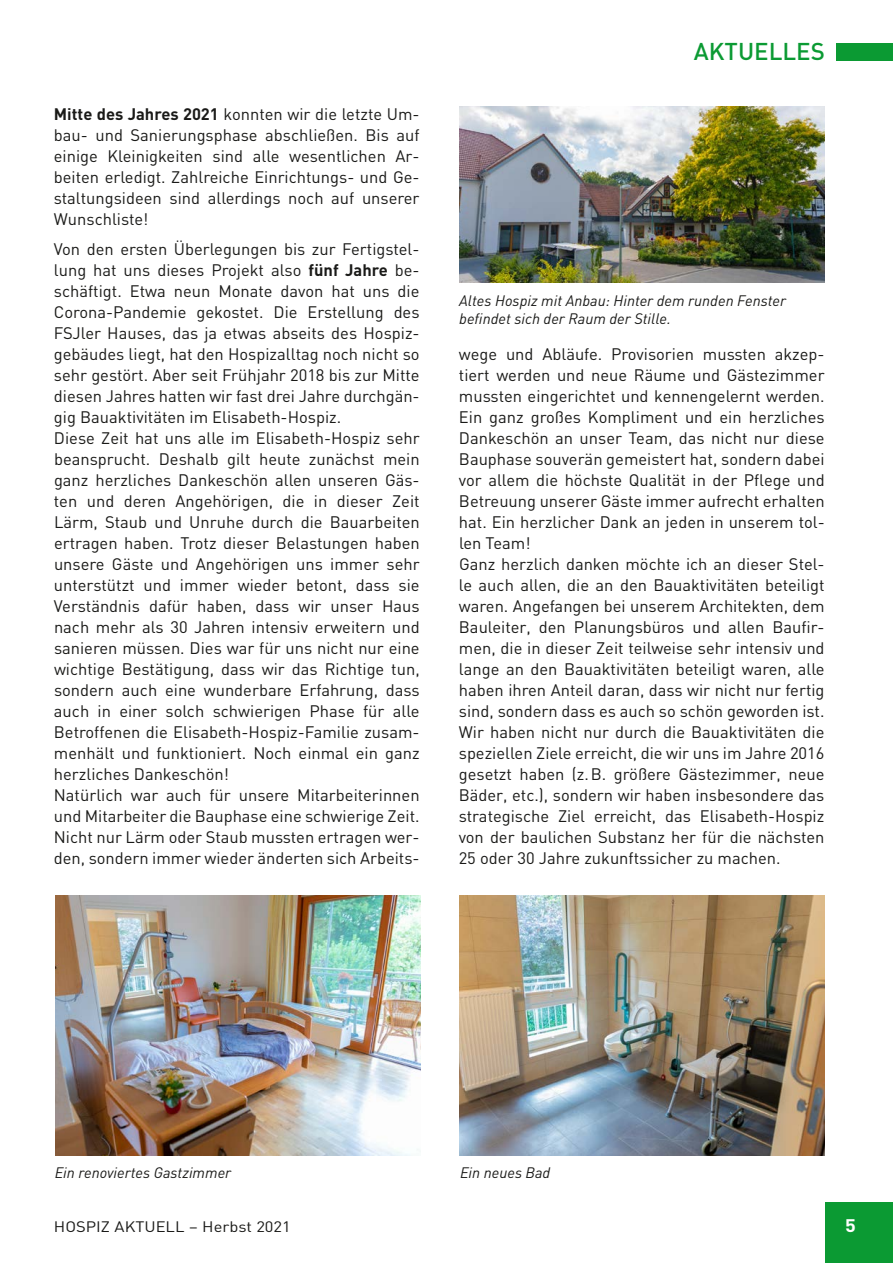
<style>
.page{position:relative;width:893px;height:1263px;background:#fff}
.page>*{position:absolute;margin:0;border:0;box-sizing:border-box;transform-origin:0 0}
.t1{font:500 24px "DIN";color:#0b9a33}
.t2{font:700 18px "DIN";color:#fff;scale:1.1 1}
.t3{font:16.5px/21px "DIN";color:#1a1a18}
.t4{font:italic 15px/18px "DIN";color:#1a1a18}
.t5{font:15px "DIN";color:#1a1a18;scale:1.1 1}
.s1{font-weight:700}
</style>
<div class="page">
<div style="left:837px;top:43px;width:56px;height:17px;background:#0b9a33"></div>
<img style="left:55px;top:896px;width:366px;height:259px">
<img style="left:459px;top:896px;width:366px;height:259px">
<img style="left:459px;top:106px;width:366px;height:177px">
<div style="left:826px;top:1202px;width:67px;height:61px;background:#0b9a33"></div>
<p class="t3" style="left:54px;top:103px;width:367px;text-align:justify"><span class="s1">Mitte des Jahres 2021</span> konnten wir die letzte Um&shy;bau- und Sanierungsphase abschließen. Bis auf einige Kleinigkeiten sind alle wesentlichen Ar&shy;beiten erledigt. Zahlreiche Einrichtungs- und Ge&shy;staltungsideen sind allerdings noch auf unserer Wunschliste!</p>
<p class="t3" style="left:54px;top:238px;width:367px">Von den ersten Überlegungen bis zur Fertigstel&shy;lung hat uns dieses Projekt also <span class="s1">fünf Jahre</span> be&shy;schäftigt. Etwa neun Monate davon hat uns die Corona-Pandemie gekostet. Die Erstellung des FSJler Hauses, das ja etwas abseits des Hospiz&shy;gebäudes liegt, hat den Hospizalltag noch nicht so sehr gestört. Aber seit Frühjahr 2018 bis zur Mitte diesen Jahres hatten wir fast drei Jahre durchgän&shy;gig Bauaktivitäten im Elisabeth-Hospiz.<br>Diese Zeit hat uns alle im Elisabeth-Hospiz sehr beansprucht. Deshalb gilt heute zunächst mein ganz herzliches Dankeschön allen unseren Gäs&shy;ten und deren Angehörigen, die in dieser Zeit Lärm, Staub und Unruhe durch die Bauarbeiten ertragen haben. Trotz dieser Belastungen haben unsere Gäste und Angehörigen uns immer sehr unterstützt und immer wieder betont, dass sie Verständnis dafür haben, dass wir unser Haus nach mehr als 30 Jahren intensiv erweitern und sanieren müssen. Dies war für uns nicht nur eine wichtige Bestätigung, dass wir das Richtige tun, sondern auch eine wunderbare Erfahrung, dass auch in einer solch schwierigen Phase für alle Betroffenen die Elisabeth-Hospiz-Familie zusam&shy;menhält und funktioniert. Noch einmal ein ganz herzliches Dankeschön!<br>Natürlich war auch für unsere Mitarbeiterinnen und Mitarbeiter die Bauphase eine schwierige Zeit.<br>Nicht nur Lärm oder Staub mussten ertragen wer&shy;den, sondern immer wieder änderten sich Arbeits-</p>
<h1 class="t1" style="left:694px;top:36px;width:133px">AKTUELLES</h1>
<p class="t4" style="left:459px;top:291px;width:328px">Altes Hospiz mit Anbau: Hinter dem runden Fenster befindet sich der Raum der Stille.</p>
<p class="t3" style="left:459px;top:343px;width:368px">wege und Abläufe. Provisorien mussten akzep&shy;tiert werden und neue Räume und Gästezimmer mussten eingerichtet und kennengelernt werden.<br>Ein ganz großes Kompliment und ein herzliches Dankeschön an unser Team, das nicht nur diese Bauphase souverän gemeistert hat, sondern dabei vor allem die höchste Qualität in der Pflege und Betreuung unserer Gäste immer aufrecht erhalten hat. Ein herzlicher Dank an jeden in unserem tol&shy;len Team!<br>Ganz herzlich danken möchte ich an dieser Stel&shy;le auch allen, die an den Bauaktivitäten beteiligt waren. Angefangen bei unserem Architekten, dem Bauleiter, den Planungsbüros und allen Baufir&shy;men, die in dieser Zeit teilweise sehr intensiv und lange an den Bauaktivitäten beteiligt waren, alle haben ihren Anteil daran, dass wir nicht nur fertig sind, sondern dass es auch so schön geworden ist.<br>Wir haben nicht nur durch die Bauaktivitäten die speziellen Ziele erreicht, die wir uns im Jahre 2016 gesetzt haben (z.B. größere Gästezimmer, neue Bäder, etc.), sondern wir haben insbesondere das strategische Ziel erreicht, das Elisabeth-Hospiz von der baulichen Substanz her für die nächsten 25 oder 30 Jahre zukunftssicher zu machen.</p>
<p class="t4" style="left:55px;top:1163px;width:178px">Ein renoviertes Gastzimmer</p>
<p class="t4" style="left:460px;top:1163px;width:92px">Ein neues Bad</p>
<p class="t5" style="left:54px;top:1217px;width:217px">HOSPIZ AKTUELL – Herbst 2021</p>
<p class="t2" style="left:845px;top:1214px;width:11px">5</p>
</div>
